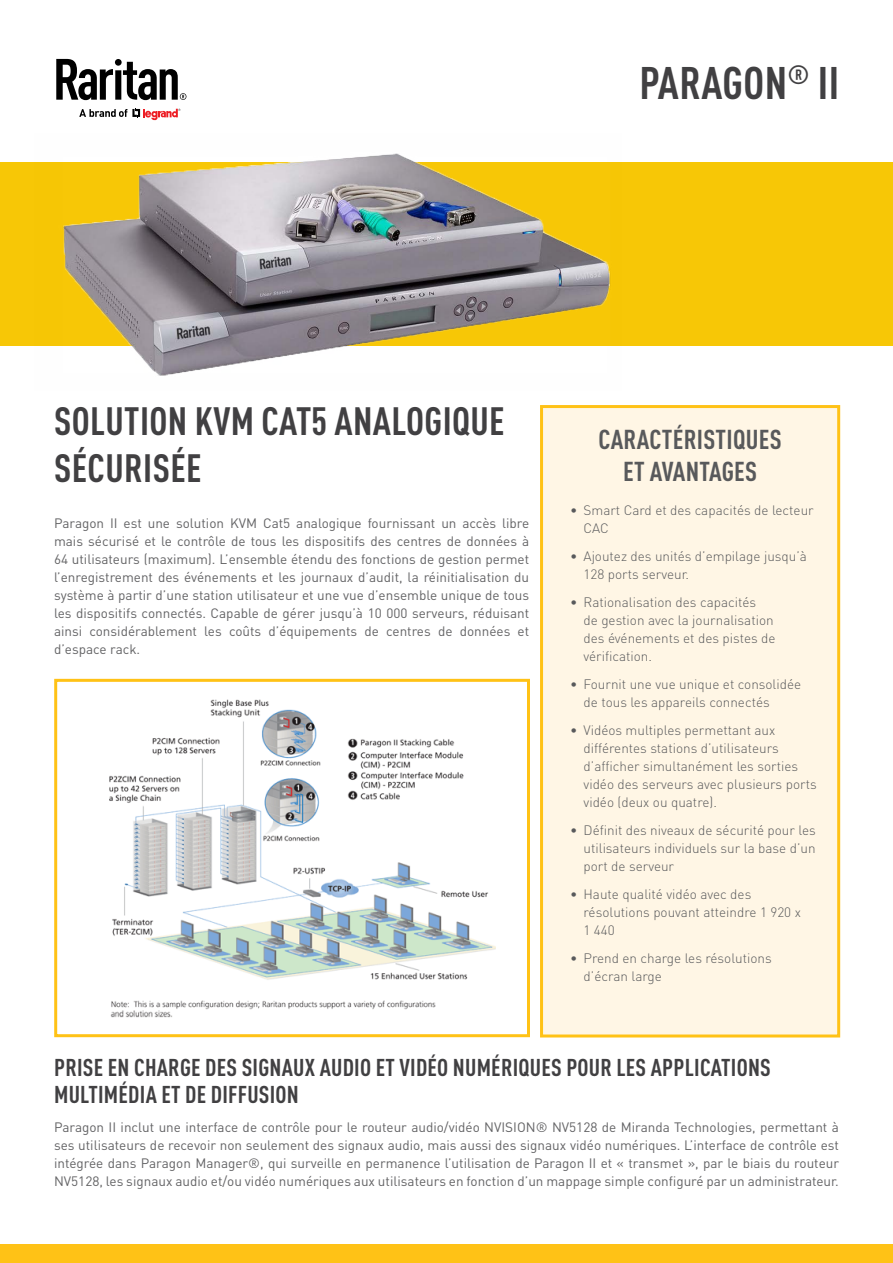
<style>
.page{position:relative;width:893px;height:1263px;background:#fff}
.page>*{position:absolute;margin:0;border:0;box-sizing:border-box;transform-origin:0 0}
.t1{font:700 condensed 45px "DIN Pro";letter-spacing:.01em;color:#414042}
.t2{font:700 condensed 39px/46.8px "DIN Pro";letter-spacing:.01em;color:#414042}
.t3{font:700 condensed 27px/32.4px "DIN Pro";letter-spacing:.01em;color:#58595b;text-align:center}
.t4{font:700 condensed 24px/27px "DIN Pro";letter-spacing:.01em;color:#414042}
.t5{font:13.5px/18px "DIN Pro";color:#636365;text-align:justify}
.t6{font:300 13.5px/18px "DIN Pro";color:#58595b}
</style>
<div class="page">
<div style="left:0;top:162px;width:893px;height:184px;background:#f7c706"></div>
<img style="left:109px;top:699px;width:386px;height:319px">
<div style="left:54px;top:679px;width:476px;height:358px;border:3px solid #ffc216"></div>
<img style="left:63px;top:153px;width:547px;height:223px">
<svg style="left:79px;top:108px;width:101px;height:12px"></svg>
<svg style="left:56px;top:59px;width:130px;height:41px"></svg>
<div style="left:542px;top:406px;width:297px;height:630px;background:#fff6e5"></div>
<div style="left:540px;top:405px;width:300px;height:632px;border:3px solid #ffc216"></div>
<div style="left:0;top:1244px;width:893px;height:19px;background:#ffc216"></div>
<h1 class="t1" style="left:639px;top:56px;width:201px">PARAGON<sup>®</sup> II</h1>
<h2 class="t2" style="left:54px;top:397px;width:452px">SOLUTION KVM CAT5 ANALOGIQUE<br>SÉCURISÉE</h2>
<p class="t5" style="left:54px;top:514px;width:477px">Paragon II est une solution KVM Cat5 analogique fournissant un accès libre mais sécurisé et le contrôle de tous les dispositifs des centres de données à 64 utilisateurs (maximum). L’ensemble étendu des fonctions de gestion permet l’enregistrement des événements et les journaux d’audit, la réinitialisation du système à partir d’une station utilisateur et une vue d’ensemble unique de tous les dispositifs connectés. Capable de gérer jusqu’à 10 000 serveurs, réduisant ainsi considérablement les coûts d’équipements de centres de données et d’espace rack.</p>
<h3 class="t3" style="left:599px;top:423px;width:185px">CARACTÉRISTIQUES<br>ET AVANTAGES</h3>
<p class="t6" style="left:584px;top:500px;width:232px;text-indent:-14px">• Smart Card et des capacités de lecteur<br>CAC</p>
<p class="t6" style="left:584px;top:546px;width:225px;text-indent:-14px">• Ajoutez des unités d’empilage jusqu’à<br>128 ports serveur.</p>
<p class="t6" style="left:584px;top:592px;width:194px;text-indent:-14px">• Rationalisation des capacités<br>de gestion avec la journalisation des événements et des pistes de vérification.</p>
<p class="t6" style="left:584px;top:674px;width:219px;text-indent:-14px">• Fournit une vue unique et consolidée de tous les appareils connectés</p>
<p class="t6" style="left:584px;top:720px;width:235px;text-indent:-14px">• Vidéos multiples permettant aux différentes stations d’utilisateurs d’afficher simultanément les sorties vidéo des serveurs avec plusieurs ports vidéo (deux ou quatre).</p>
<p class="t6" style="left:584px;top:820px;width:234px;text-align:justify;text-indent:-14px">• Définit des niveaux de sécurité pour les utilisateurs individuels sur la base d’un port de serveur</p>
<p class="t6" style="left:584px;top:884px;width:219px;text-indent:-14px">• Haute qualité vidéo avec des résolutions pouvant atteindre 1 920 x<br>1 440</p>
<p class="t6" style="left:584px;top:948px;width:190px;text-indent:-14px">• Prend en charge les résolutions d’écran large</p>
<h3 class="t4" style="left:54px;top:1053px;width:718px">PRISE EN CHARGE DES SIGNAUX AUDIO ET VIDÉO NUMÉRIQUES POUR LES APPLICATIONS<br>MULTIMÉDIA ET DE DIFFUSION</h3>
<p class="t5" style="left:54px;top:1117px;width:787px">Paragon II inclut une interface de contrôle pour le routeur audio/vidéo NVISION® NV5128 de Miranda Technologies, permettant à ses utilisateurs de recevoir non seulement des signaux audio, mais aussi des signaux vidéo numériques. L’interface de contrôle est intégrée dans Paragon Manager®, qui surveille en permanence l’utilisation de Paragon II et « transmet », par le biais du routeur NV5128, les signaux audio et/ou vidéo numériques aux utilisateurs en fonction d’un mappage simple configuré par un administrateur.</p>
</div>
